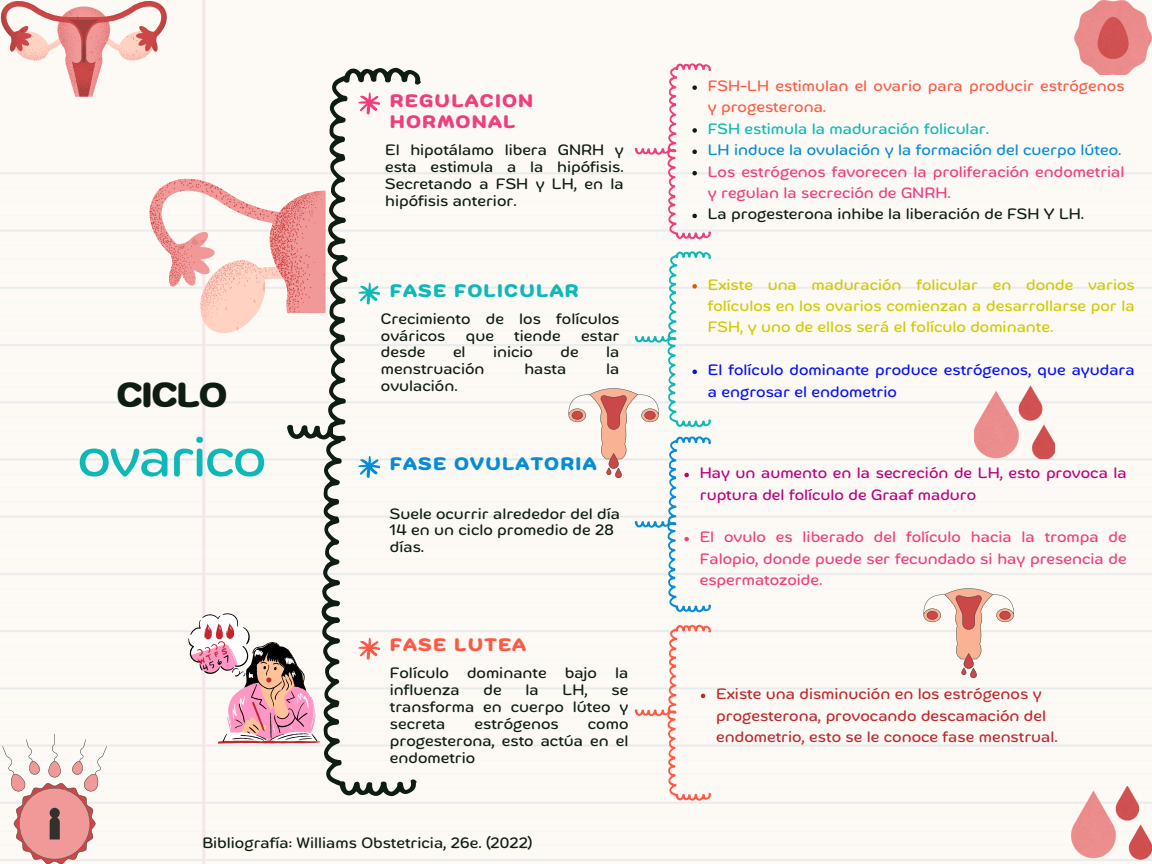
<style>
.page{position:relative;width:1152px;height:864px;background:#fff}
.page>*{position:absolute;margin:0;border:0;box-sizing:border-box;transform-origin:0 0}
.t1{font:53.85px "Mommi";letter-spacing:-.04em;color:#0cb9b8}
.t2{font:700 34.5px "Mommi";letter-spacing:-.04em;color:#0f1d11}
.t3{font:700 18px/21.3px "Mommi";letter-spacing:.07em;color:#ef3e7c}
.t4{font:700 18px "Mommi";letter-spacing:.07em;color:#058cd7}
.t5{font:700 18px "Mommi";letter-spacing:.07em;color:#0cb9b8}
.t6{font:700 18px "Mommi";letter-spacing:.07em;color:#fd5a46}
.t7{font:15px/16.8px "Mommi";color:#0f1d11}
.t8{font:15px/21.3px "Mommi";color:#ef3e7c}
.t9{font:15px/21.3px "Mommi";color:#d2ca00;text-align:justify}
.t10{font:15px/21.3px "Mommi";color:#c1272d}
.t11{font:15px/21.3px "Mommi";color:#bb0081}
.t12{font:15px/21.3px "Mommi";color:#050fff}
.t13{font:15px/21.3px "Mommi";color:#fd5a46}
.t14{font:15px "Mommi";color:#058cd7}
.t15{font:15px "Mommi";color:#0cb9b8}
</style>
<div class="page">
<svg style="left:1074px;top:1px;width:78px;height:74px;fill:#eb8b8b"></svg>
<svg style="left:1071px;top:786px;width:81px;height:73px"></svg>
<svg style="left:0;top:0;width:421px;height:864px"></svg>
<svg style="left:635px;top:63px;width:76px;height:176px"></svg>
<svg style="left:635px;top:625px;width:76px;height:176px"></svg>
<svg style="left:568px;top:251px;width:143px;height:361px"></svg>
<svg style="left:923px;top:587px;width:91px;height:91px"></svg>
<svg style="left:974px;top:386px;width:81px;height:73px"></svg>
<p class="t3" style="left:390px;top:91px;width:145px">REGULACION<br>HORMONAL</p>
<p class="t7" style="left:385px;top:142px;width:240px;text-align:justify">El hipotálamo libera GNRH y esta estimula a la hipófisis.<br>Secretando a FSH y LH, en la hipófisis anterior.</p>
<p class="t5" style="left:390px;top:282px;width:190px">FASE FOLICULAR</p>
<p class="t2" style="left:116px;top:380px;width:113px">CICLO</p>
<p class="t1" style="left:77px;top:433px;width:191px">ovarico</p>
<p class="t7" style="left:381px;top:311px;width:240px">Crecimiento de los folículos ováricos</p>
<p class="t7" style="left:466px;top:328px;width:30px">que</p>
<p class="t7" style="left:514px;top:328px;width:48px">tiende</p>
<p class="t7" style="left:581px;top:328px;width:40px">estar</p>
<p class="t7" style="left:381px;top:345px;width:46px">desde</p>
<p class="t7" style="left:453px;top:345px;width:14px">el</p>
<p class="t7" style="left:493px;top:345px;width:41px">inicio</p>
<p class="t7" style="left:561px;top:345px;width:20px">de</p>
<p class="t7" style="left:606px;top:345px;width:15px">la</p>
<p class="t7" style="left:381px;top:361px;width:105px">menstruación</p>
<p class="t7" style="left:524px;top:361px;width:44px">hasta</p>
<p class="t7" style="left:606px;top:361px;width:15px">la</p>
<p class="t7" style="left:381px;top:378px;width:78px">ovulación.</p>
<p class="t4" style="left:390px;top:456px;width:208px">FASE OVULATORIA</p>
<p class="t7" style="left:390px;top:506px;width:232px">Suele ocurrir alrededor del día<br>14 en un ciclo promedio de 28 días.</p>
<p class="t6" style="left:390px;top:637px;width:138px">FASE LUTEA</p>
<p class="t7" style="left:390px;top:666px;width:240px">Folículo dominante bajo la influenza</p>
<p class="t7" style="left:484px;top:682px;width:20px">de</p>
<p class="t7" style="left:526px;top:682px;width:15px">la</p>
<p class="t7" style="left:563px;top:682px;width:27px">LH,</p>
<p class="t7" style="left:390px;top:682px;width:240px;text-align:justify;text-indent:222px">se transforma en cuerpo lúteo y secreta</p>
<p class="t7" style="left:475px;top:716px;width:86px">estrógenos</p>
<p class="t7" style="left:390px;top:716px;width:240px;text-align:justify;text-indent:198px">como progesterona, esto actúa en el endometrio</p>
<p class="t7" style="left:202px;top:835px;width:332px">Bibliografía: Williams Obstetricia, 26e. (2022)</p>
<p class="t13" style="left:708px;top:76px;width:418px">FSH-LH estimulan el ovario para producir estrógenos y progesterona.</p>
<p class="t15" style="left:708px;top:122px;width:283px">FSH estimula la maduración folicular.</p>
<p class="t14" style="left:708px;top:143px;width:415px">LH induce la ovulación y la formación del cuerpo lúteo.</p>
<p class="t8" style="left:708px;top:161px;width:418px">Los estrógenos favorecen la proliferación endometrial y regulan la secreción de GNRH.</p>
<p class="t7" style="left:708px;top:206px;width:378px">La progesterona inhibe la liberación de FSH Y LH.</p>
<p class="t9" style="left:708px;top:275px;width:429px">Existe una maduración folicular en donde varios folículos en los ovarios comienzan a desarrollarse por la FSH, y uno de ellos será el folículo dominante.</p>
<p class="t12" style="left:708px;top:360px;width:428px">El folículo dominante produce estrógenos, que ayudara a engrosar el endometrio</p>
<p class="t11" style="left:700px;top:463px;width:429px">Hay un aumento en la secreción de LH, esto provoca la ruptura del folículo de Graaf maduro</p>
<p class="t8" style="left:700px;top:527px;width:428px;text-align:justify">El ovulo es liberado del folículo hacia la trompa de Falopio, donde puede ser fecundado si hay presencia de espermatozoide.</p>
<h3 class="t10" style="left:716px;top:684px;width:343px">Existe una disminución en los estrógenos y progesterona, provocando descamación del endometrio, esto se le conoce fase menstrual.</h3>
</div>
